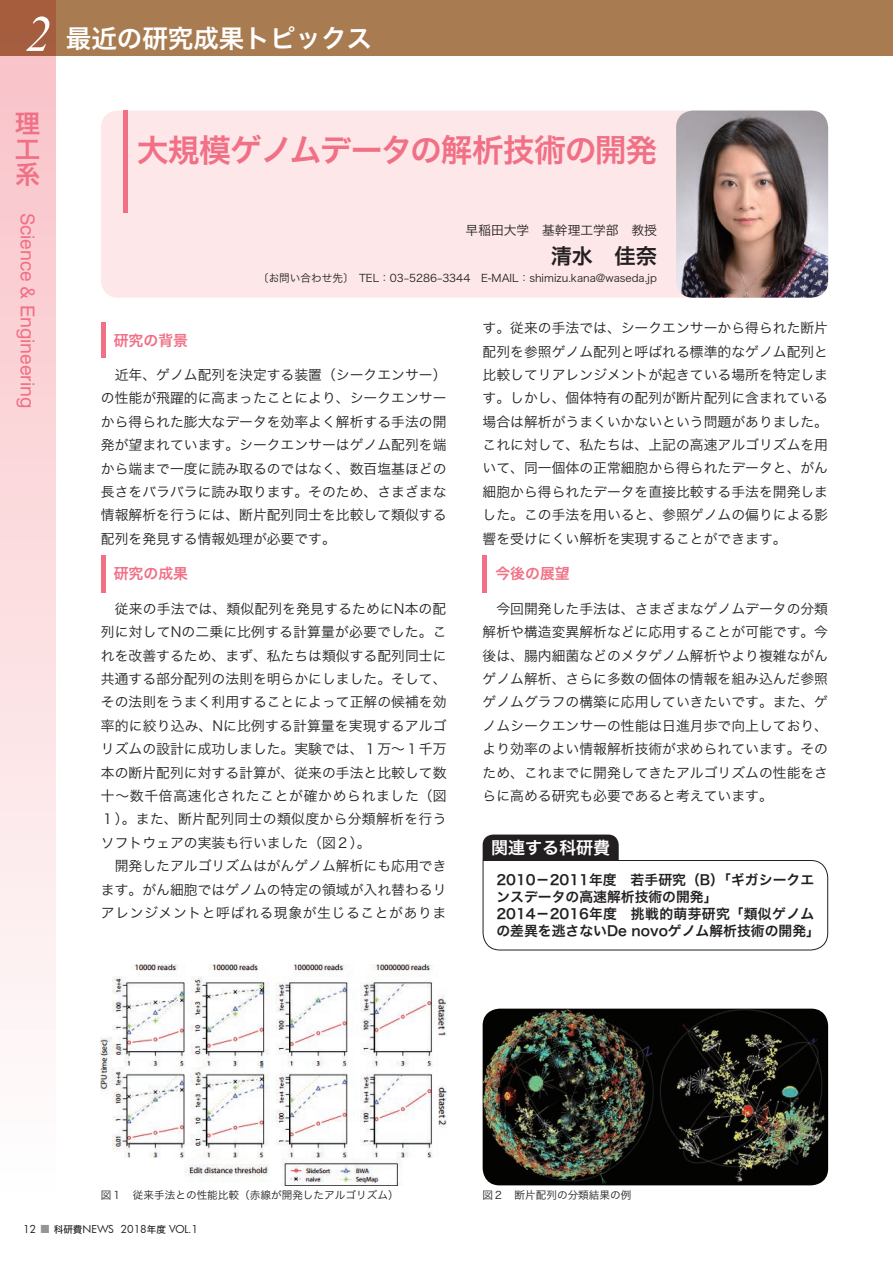
<style>
.page{position:relative;width:893px;height:1263px;background:#fff}
.page>*{position:absolute;margin:0;border:0;box-sizing:border-box;transform-origin:0 0}
.t1{font:31.95px "Hira Kaku Std N W6";letter-spacing:-.04em;color:#f17085}
.t2{font:25.5px "Hira Kaku Std N W6";color:#fff}
.t3{font:25.5px/25.5px "Hira Kaku Std N W6";color:#f17085;text-align:justify}
.t4{font:21.3px "Hira Kaku Std N W6";color:#231f20}
.t5{font:19.2px "Swiss 721 BT";color:#f17085}
.t6{font:16.95px "Hira Kaku Std N W6";color:#fff}
.t7{font:14.85px "Hira Kaku Std N W6";color:#f17085}
.t8{font:13.8px/23.4px "Hira Kaku Std N W3";color:#231f20;text-align:justify}
.t9{font:13.8px/17px "Hira Kaku Std N W6";color:#231f20}
.t10{font:12.75px "Hira Kaku Std N W3";color:#231f20}
.t11{font:10.65px "Hira Kaku Std N W3";color:#231f20}
.t12{font:10.65px "Futura";color:#231f20}
.s1{font-family:"Times New Roman";font-style:italic;font-size:51px}
.s2{font-family:"Hira Kaku Std N W5";color:#939598}
.s3{font-family:"Hira Kaku Std N W5";font-size:9.6px}
</style>
<div class="page">
<div style="left:101px;top:111px;width:727px;height:187px;background:#fde7e8;border-radius:17px"></div>
<hr style="left:101px;top:555px;width:4px;height:37px;background:#f17085">
<hr style="left:483px;top:555px;width:4px;height:37px;background:#f17085">
<hr style="left:101px;top:322px;width:4px;height:36px;background:#f17085">
<div style="left:123px;top:111px;width:5px;height:102px;background:#f17085"></div>
<img style="left:676px;top:111px;width:152px;height:187px">
<svg style="left:482px;top:834px;width:346px;height:117px"></svg>
<img style="left:101px;top:965px;width:345px;height:220px">
<img style="left:483px;top:1008px;width:345px;height:177px">
<div style="left:0;top:0;width:55px;height:1200px;background:linear-gradient(to bottom,#f9c0c6,#fffefe)"></div>
<div style="left:0;top:0;width:893px;height:55px;background:#a97b50"></div>
<p class="t2" style="left:26px;top:19px;width:348px"><span class="s1">2</span> 最近の研究成果トピックス</p>
<h2 class="t3" style="left:15px;top:111px;width:26px">理工系</h2>
<h3 class="t5" style="left:39px;top:213px;width:197px;rotate:90deg">Science &amp; Engineering</h3>
<p class="t1" style="left:137px;top:125px;width:522px">大規模ゲノムデータの解析技術の開発</p>
<p class="t10" style="left:466px;top:221px;width:193px">早稲田大学　基幹理工学部　教授</p>
<p class="t4" style="left:551px;top:240px;width:108px">清水　佳奈</p>
<p class="t11" style="left:258px;top:270px;width:400px">〔お問い合わせ先〕　TEL：03-5286-3344　E-MAIL：shimizu.kana@waseda.jp</p>
<p class="t7" style="left:114px;top:329px;width:76px">研究の背景</p>
<p class="t8" style="left:101px;top:363px;width:347px">　近年、ゲノム配列を決定する装置（シークエンサー）の性能が飛躍的に高まったことにより、シークエンサーから得られた膨大なデータを効率よく解析する手法の開発が望まれています。シークエンサーはゲノム配列を端から端まで一度に読み取るのではなく、数百塩基ほどの長さをバラバラに読み取ります。そのため、さまざまな情報解析を行うには、断片配列同士を比較して類似する配列を発見する情報処理が必要です。</p>
<p class="t7" style="left:114px;top:562px;width:76px">研究の成果</p>
<p class="t8" style="left:101px;top:597px;width:347px;text-align:left">　従来の手法では、類似配列を発見するためにN本の配列に対してNの二乗に比例する計算量が必要でした。これを改善するため、まず、私たちは類似する配列同士に共通する部分配列の法則を明らかにしました。そして、その法則をうまく利用することによって正解の候補を効率的に絞り込み、Nに比例する計算量を実現するアルゴリズムの設計に成功しました。実験では、１万～１千万本の断片配列に対する計算が、従来の手法と比較して数十～数千倍高速化されたことが確かめられました（図<br>１）。また、断片配列同士の類似度から分類解析を行うソフトウェアの実装も行いました（図２）。<br>　開発したアルゴリズムはがんゲノム解析にも応用できます。がん細胞ではゲノムの特定の領域が入れ替わるリアレンジメントと呼ばれる現象が生じることがありま</p>
<p class="t8" style="left:483px;top:316px;width:347px">す。従来の手法では、シークエンサーから得られた断片配列を参照ゲノム配列と呼ばれる標準的なゲノム配列と比較してリアレンジメントが起きている場所を特定します。しかし、個体特有の配列が断片配列に含まれている場合は解析がうまくいかないという問題がありました。これに対して、私たちは、上記の高速アルゴリズムを用いて、同一個体の正常細胞から得られたデータと、がん細胞から得られたデータを直接比較する手法を開発しました。この手法を用いると、参照ゲノムの偏りによる影響を受けにくい解析を実現することができます。</p>
<p class="t7" style="left:495px;top:562px;width:76px">今後の展望</p>
<p class="t8" style="left:483px;top:597px;width:347px">　今回開発した手法は、さまざまなゲノムデータの分類解析や構造変異解析などに応用することが可能です。今後は、腸内細菌などのメタゲノム解析やより複雑ながんゲノム解析、さらに多数の個体の情報を組み込んだ参照ゲノムグラフの構築に応用していきたいです。また、ゲノムシークエンサーの性能は日進月歩で向上しており、より効率のよい情報解析技術が求められています。そのため、これまでに開発してきたアルゴリズムの性能をさらに高める研究も必要であると考えています。</p>
<p class="t6" style="left:491px;top:834px;width:121px">関連する科研費</p>
<p class="t9" style="left:496px;top:872px;width:325px">2010－2011年度　若手研究（B）「ギガシークエンスデータの高速解析技術の開発」<br>2014－2016年度　挑戦的萌芽研究「類似ゲノムの差異を逃さないDe novoゲノム解析技術の開発」</p>
<p class="t11" style="left:101px;top:1187px;width:299px">図１　従来手法との性能比較（赤線が開発したアルゴリズム）</p>
<p class="t11" style="left:483px;top:1187px;width:150px">図２　断片配列の分類結果の例</p>
<p class="t12" style="left:23px;top:1222px;width:177px">12 <span class="s2">■</span> <span class="s3">科研費</span>NEWS 2018<span class="s3">年度</span> VOL.1</p>
</div>
